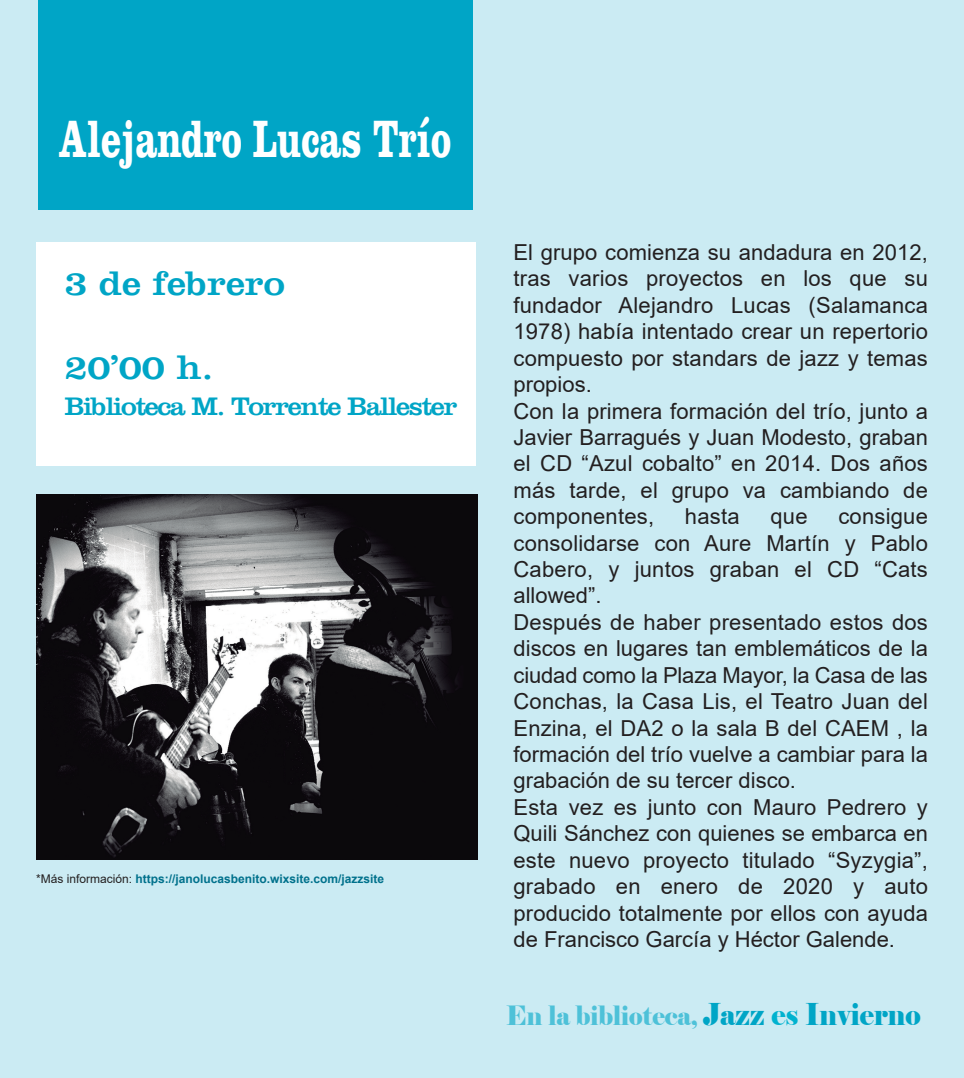
<style>
.page{position:relative;width:964px;height:1078px;background:#fff}
.page>*{position:absolute;margin:0;border:0;box-sizing:border-box;transform-origin:0 0}
.t1{font:700 53.9px "Clarendon";color:#fff;scale:.67 1}
.t2{font:35px "Clarendon";color:#00a5c6;scale:1.08 1}
.t3{font:26.5px "Elephant";color:#4ec1d8;scale:.9 1}
.t4{font:26px "Clarendon";letter-spacing:-.05em;color:#00a5c6;scale:1.08 1}
.t5{font:22px/26.4px "Arial";letter-spacing:.005em;color:#231f20}
.t6{font:700 12px "Arial";color:#00718c}
.s1{font-weight:400;color:#231f20}
.s2{font-size:30px;color:#00a5c6}
.s3{font-size:30px;color:#00b2cf}
</style>
<div class="page">
<div style="left:0;top:0;width:964px;height:1077px;background:#cbebf3"></div>
<div style="left:38px;top:0;width:434px;height:210px;background:#00a5c6"></div>
<img style="left:36px;top:495px;width:442px;height:364px">
<div style="left:36px;top:242px;width:439px;height:223px;background:#fff"></div>
<h1 class="t1" style="left:59px;top:106px;width:587px">Alejandro Lucas Trío</h1>
<h2 class="t2" style="left:64px;top:263px;width:206px">3 de febrero</h2>
<h2 class="t2" style="left:64px;top:347px;width:139px">20’00 h.</h2>
<p class="t4" style="left:64px;top:391px;width:366px">Biblioteca M. Torrente Ballester</p>
<p class="t6" style="left:36px;top:871px;width:350px"><span class="s1">*Más información:</span> https://janolucasbenito.wixsite.com/jazzsite</p>
<p class="t5" style="left:513px;top:239px;width:416px">El grupo comienza su andadura en 2012, tras varios proyectos en los que su fundador Alejandro Lucas (Salamanca 1978) había intentado crear un repertorio compuesto por standars de jazz y temas propios.<br>Con la primera formación del trío, junto a Javier Barragués y Juan Modesto, graban el CD “Azul cobalto” en 2014. Dos años más tarde, el grupo va cambiando de componentes,</p>
<p class="t5" style="left:513px;top:503px;width:416px;text-indent:325px">consigue consolidarse con Aure Martín y Pablo Cabero, y juntos graban el CD “Cats allowed”.<br>Después de haber presentado estos dos discos en lugares tan emblemáticos de la ciudad como la Plaza Mayor, la Casa de las Conchas, la Casa Lis, el Teatro Juan del Enzina, el DA2 o la sala B del CAEM , la formación del trío vuelve a cambiar para la grabación de su tercer disco.<br>Esta vez es junto con Mauro Pedrero y Quili Sánchez con quienes se embarca en este nuevo proyecto titulado “Syzygia”, grabado en enero de 2020 y auto producido totalmente por ellos con ayuda de Francisco García y Héctor Galende.</p>
<p class="t5" style="left:685px;top:503px;width:56px">hasta</p>
<p class="t5" style="left:770px;top:503px;width:39px">que</p>
<p class="t3" style="left:506px;top:999px;width:462px">En la biblioteca, <span class="s2">Jazz</span> <span class="s3">es</span> <span class="s2">Invierno</span></p>
</div>
